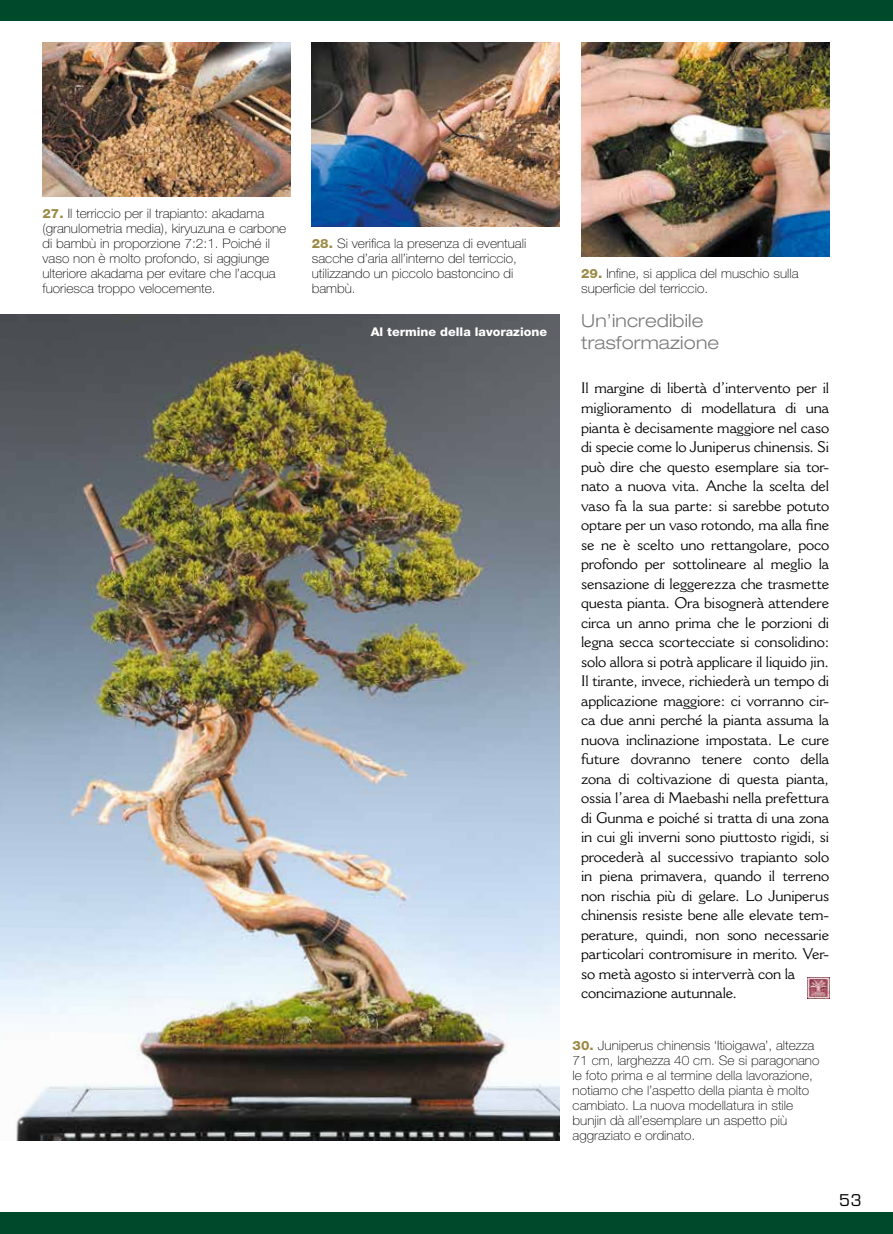
<style>
.page{position:relative;width:893px;height:1234px;background:#fff}
.page>*{position:absolute;margin:0;border:0;box-sizing:border-box;transform-origin:0 0}
.t1{font:300 expanded 18px/21.6px "Helvetica Neue LT Std";letter-spacing:.01em;color:#7c7b7b}
.t2{font:15.75px "Eurostile LT Std";color:#000}
.t3{font:15px/19.5px "Cantoria MT Std";letter-spacing:-.01em;color:#000}
.t4{font:100 13.05px/15px "Helvetica Neue LT Std";color:#000;scale:1.05 1}
.t5{font:800 12px "Helvetica Neue LT Std";color:#fff;scale:1.05 1}
.s1{font-weight:800;font-size:12.75px;color:#9b8a45}
</style>
<div class="page">
<div style="left:0;top:1212px;width:893px;height:21px;background:#004a2c"></div>
<div style="left:0;top:0;width:893px;height:21px;background:#004a2c"></div>
<img style="left:0;top:314px;width:560px;height:826px">
<img style="left:43px;top:43px;width:248px;height:153px">
<img style="left:581px;top:43px;width:248px;height:213px">
<img style="left:312px;top:43px;width:248px;height:183px">
<img style="left:808px;top:977px;width:21px;height:21px">
<p class="t4" style="left:43px;top:206px;width:234px"><span class="s1">27.</span> Il terriccio per il trapianto: akadama (granulometria media), kiryuzuna e carbone di bambù in proporzione 7:2:1. Poiché il vaso non è molto profondo, si aggiunge ulteriore akadama per evitare che l’acqua fuoriesca troppo velocemente.</p>
<p class="t4" style="left:312px;top:236px;width:206px"><span class="s1">28.</span> Si verifica la presenza di eventuali sacche d’aria all’interno del terriccio, utilizzando un piccolo bastoncino di bambù.</p>
<p class="t5" style="left:371px;top:324px;width:170px">Al termine della lavorazione</p>
<p class="t4" style="left:581px;top:266px;width:209px"><span class="s1">29.</span> Infine, si applica del muschio sulla superficie del terriccio.</p>
<p class="t1" style="left:581px;top:310px;width:140px">Un’incredibile trasformazione</p>
<p class="t3" style="left:581px;top:378px;width:250px">Il margine di libertà d’intervento per il miglioramento di modellatura di una pianta è decisamente maggiore nel caso di specie come lo Juniperus chinensis. Si può dire che questo esemplare sia tor&shy;nato a nuova vita. Anche la scelta del vaso fa la sua parte: si sarebbe potuto optare per un vaso rotondo, ma alla fine se ne è scelto uno rettangolare, poco profondo per sottolineare al meglio la sensazione di leggerezza che trasmette questa pianta. Ora bisognerà attendere circa un anno prima che le porzioni di legna secca scortecciate si consolidino: solo allora si potrà applicare il liquido jin.<br>Il tirante, invece, richiederà un tempo di applicazione maggiore: ci vorranno cir&shy;ca due anni perché la pianta assuma la nuova inclinazione impostata. Le cure future dovranno tenere conto della zona di coltivazione di questa pianta, ossia l’area di Maebashi nella prefettura di Gunma e poiché si tratta di una zona in cui gli inverni sono piuttosto rigidi, si procederà al successivo trapianto solo in piena primavera, quando il terreno non rischia più di gelare. Lo Juniperus chinensis resiste bene alle elevate tem&shy;perature, quindi, non sono necessarie particolari contromisure in merito. Ver&shy;so metà agosto si interverrà con la concimazione autunnale.</p>
<p class="t4" style="left:573px;top:1037px;width:237px"><span class="s1">30.</span> Juniperus chinensis ‘Itioigawa’, altezza 71 cm, larghezza 40 cm. Se si paragonano le foto prima e al termine della lavorazione, notiamo che l’aspetto della pianta è molto cambiato. La nuova modellatura in stile bunjin dà all’esemplare un aspetto più aggraziato e ordinato.</p>
<p class="t2" style="left:839px;top:1190px;width:24px">53</p>
</div>
